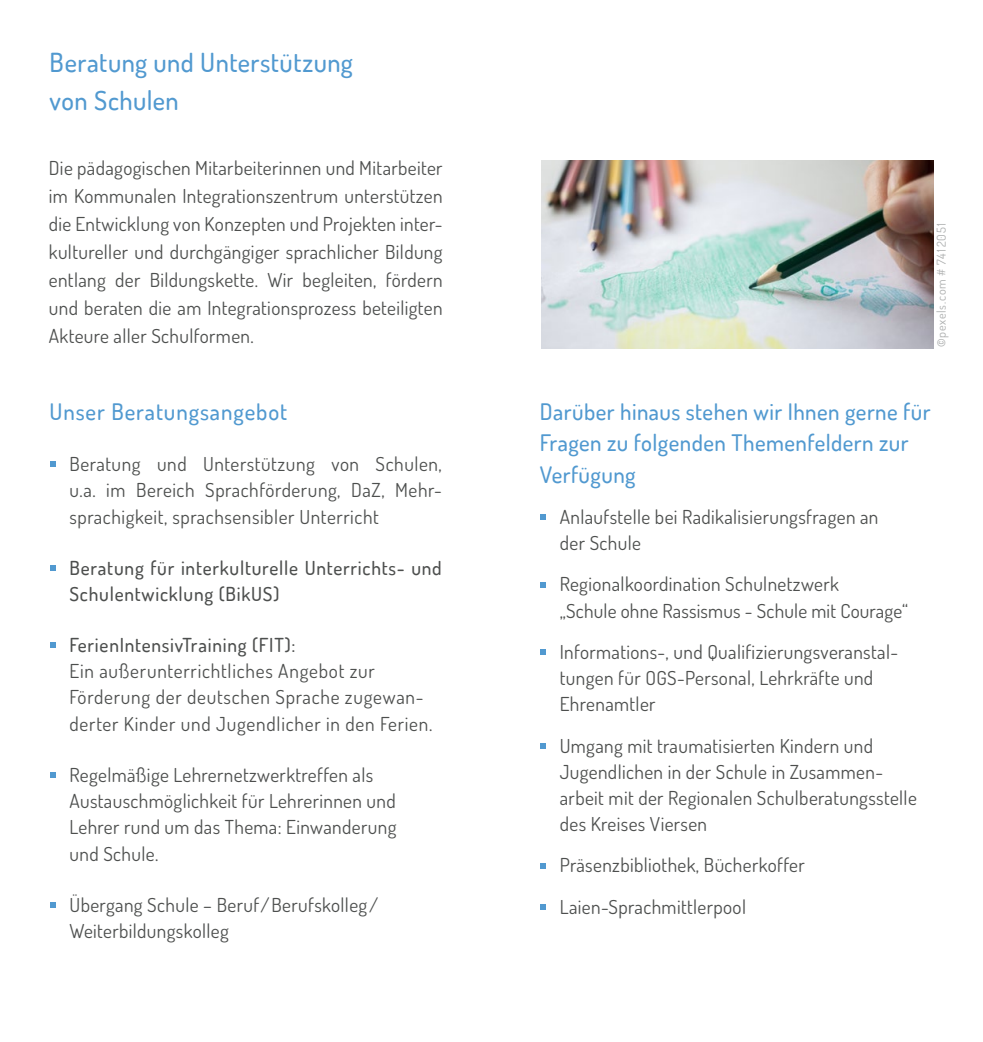
<style>
.page{position:relative;width:983px;height:1042px;background:#fff}
.page>*{position:absolute;margin:0;border:0;box-sizing:border-box;transform-origin:0 0}
.t1{font:500 26.25px/38.5px "Dosis";letter-spacing:.015em;color:#5199d0}
.t2{font:500 22.75px/31.5px "Dosis";letter-spacing:.02em;color:#5199d0}
.t3{font:500 22.75px "Dosis";letter-spacing:.04em;color:#5199d0}
.t4{font:19.25px/26.2px "Dosis";letter-spacing:.02em;color:#4d4f4e}
.t5{font:19.25px/26.2px "Dosis";letter-spacing:.04em;color:#4d4f4e}
.t6{font:500 19.25px/26.2px "Dosis";letter-spacing:.04em;color:#4d4f4e}
.t7{font:12.25px "Dosis";letter-spacing:.065em;color:#adafaf}
.s1{font-weight:600}
</style>
<div class="page">
<svg style="left:540px;top:514px;width:5px;height:6px"></svg>
<svg style="left:540px;top:582px;width:5px;height:6px"></svg>
<svg style="left:540px;top:649px;width:5px;height:6px"></svg>
<svg style="left:540px;top:743px;width:5px;height:6px"></svg>
<svg style="left:540px;top:863px;width:5px;height:5px"></svg>
<svg style="left:540px;top:904px;width:5px;height:6px"></svg>
<svg style="left:50px;top:461px;width:6px;height:6px"></svg>
<svg style="left:50px;top:565px;width:6px;height:6px"></svg>
<svg style="left:50px;top:642px;width:6px;height:6px"></svg>
<svg style="left:50px;top:772px;width:6px;height:6px"></svg>
<svg style="left:50px;top:902px;width:6px;height:6px"></svg>
<img style="left:541px;top:160px;width:392px;height:188px">
<h1 class="t1" style="left:50px;top:42px;width:305px">Beratung und Unterstützung von Schulen</h1>
<p class="t4" style="left:49px;top:153px;width:395px;line-height:28px;text-align:justify">Die pädagogischen Mitarbeiterinnen und Mitarbeiter im Kommunalen Integrationszentrum unterstützen die Entwicklung von Konzepten und Projekten inter&shy;kultureller und durchgängiger sprachlicher Bildung entlang der Bildungskette. Wir begleiten, fördern und beraten die am Integrationsprozess beteiligten Akteure aller Schulformen.</p>
<p class="t3" style="left:50px;top:397px;width:239px">Unser Beratungsangebot</p>
<p class="t4" style="left:69px;top:450px;width:374px;text-align:justify">Beratung und Unterstützung von Schulen, u.a. im Bereich Sprachförderung, DaZ, Mehr&shy;sprachigkeit, sprachsensibler Unterricht</p>
<p class="t6" style="left:69px;top:554px;width:374px">Beratung für interkulturelle Unterrichts- und<br>Schulentwicklung (BikUS)</p>
<p class="t6" style="left:69px;top:631px;width:227px">FerienIntensivTraining (FIT):</p>
<p class="t5" style="left:69px;top:657px;width:364px">Ein außerunterrichtliches Angebot zur<br>Förderung der deutschen Sprache zugewan&shy;derter Kinder und Jugendlicher in den Ferien.</p>
<p class="t4" style="left:69px;top:760px;width:328px">Regelmäßige Lehrernetzwerktreffen als Austauschmöglichkeit für Lehrerinnen und Lehrer rund um das Thema: Einwanderung und Schule.</p>
<p class="t4" style="left:69px;top:890px;width:310px">Übergang Schule – Beruf/Berufskolleg/<br>Weiterbildungskolleg</p>
<p class="t7" style="left:932px;top:347px;width:126px;rotate:-90deg"><span class="s1">©</span>pexels.com # 7412051</p>
<p class="t2" style="left:539px;top:395px;width:392px">Darüber hinaus stehen wir Ihnen gerne für<br>Fragen zu folgenden Themenfeldern zur<br>Verfügung</p>
<p class="t4" style="left:559px;top:503px;width:320px">Anlaufstelle bei Radikalisierungsfragen an der Schule</p>
<p class="t4" style="left:559px;top:570px;width:350px">Regionalkoordination Schulnetzwerk<br>„Schule ohne Rassismus - Schule mit Courage“</p>
<p class="t4" style="left:559px;top:638px;width:340px">Informations-, und Qualifizierungsveranstal&shy;tungen für OGS-Personal, Lehrkräfte und<br>Ehrenamtler</p>
<p class="t4" style="left:559px;top:731px;width:358px">Umgang mit traumatisierten Kindern und Jugendlichen in der Schule in Zusammen&shy;arbeit mit der Regionalen Schulberatungsstelle des Kreises Viersen</p>
<p class="t4" style="left:559px;top:844px;width:246px;line-height:41.1px">Präsenzbibliothek, Bücherkoffer<br>Laien-Sprachmittlerpool</p>
</div>
